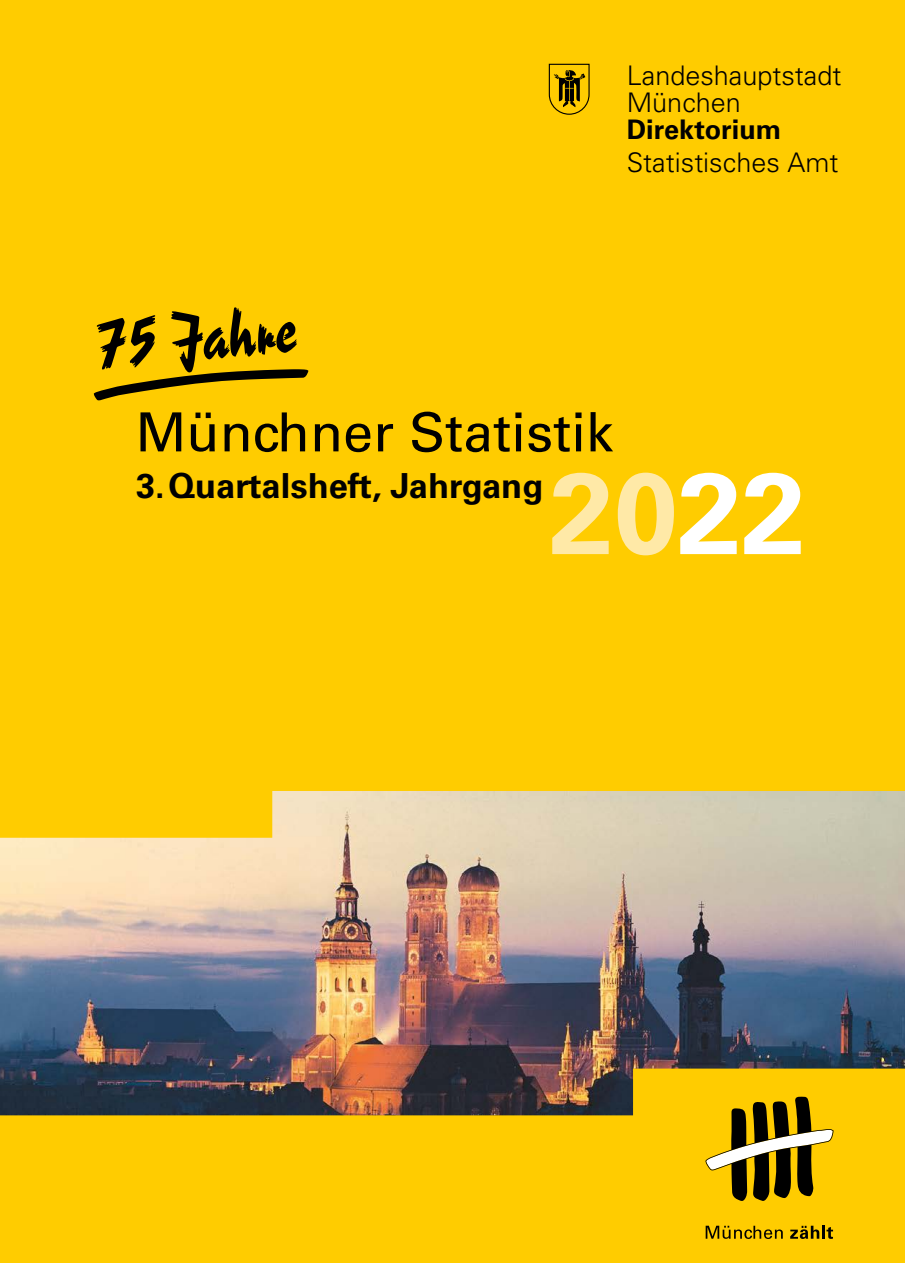
<style>
.page{position:relative;width:905px;height:1263px;background:#fff}
.page>*{position:absolute;margin:0;border:0;box-sizing:border-box;transform-origin:0 0}
.t1{font:700 115.05px "Univers LT Std";color:#ffe9a7}
.t2{font:64.65px "Reporter Two";color:#000}
.t3{font:54px "Univers LT Std";color:#000}
.t4{font:700 34.5px "Univers LT Std";color:#000}
.t5{font:300 27px/27px "Univers LT Std";color:#000}
.t6{font:700 27px "Univers LT Std";color:#000}
.s1{color:#fff}
</style>
<div class="page">
<div style="left:0;top:0;width:904px;height:1263px;background:#fc0"></div>
<img style="left:0;top:791px;width:904px;height:324px">
<svg style="left:548px;top:64px;width:41px;height:51px"></svg>
<svg style="left:705px;top:1226px;width:77px;height:13px"></svg>
<svg style="left:790px;top:1226px;width:43px;height:13px"></svg>
<svg style="left:705px;top:1096px;width:128px;height:105px"></svg>
<svg style="left:93px;top:369px;width:215px;height:31px"></svg>
<p class="t5" style="left:626px;top:62px;width:216px">Landeshauptstadt<br>München</p>
<p class="t6" style="left:626px;top:113px;width:156px">Direktorium</p>
<p class="t5" style="left:626px;top:149px;width:213px">Statistisches Amt</p>
<h2 class="t2" style="left:91px;top:305px;width:203px;rotate:-5deg">75 Jahre</h2>
<h3 class="t3" style="left:136px;top:400px;width:479px">Münchner Statistik</h3>
<p class="t4" style="left:136px;top:466px;width:409px">3.Quartalsheft, Jahrgang</p>
<h1 class="t1" style="left:549px;top:446px;width:257px">20<span class="s1">22</span></h1>
</div>
